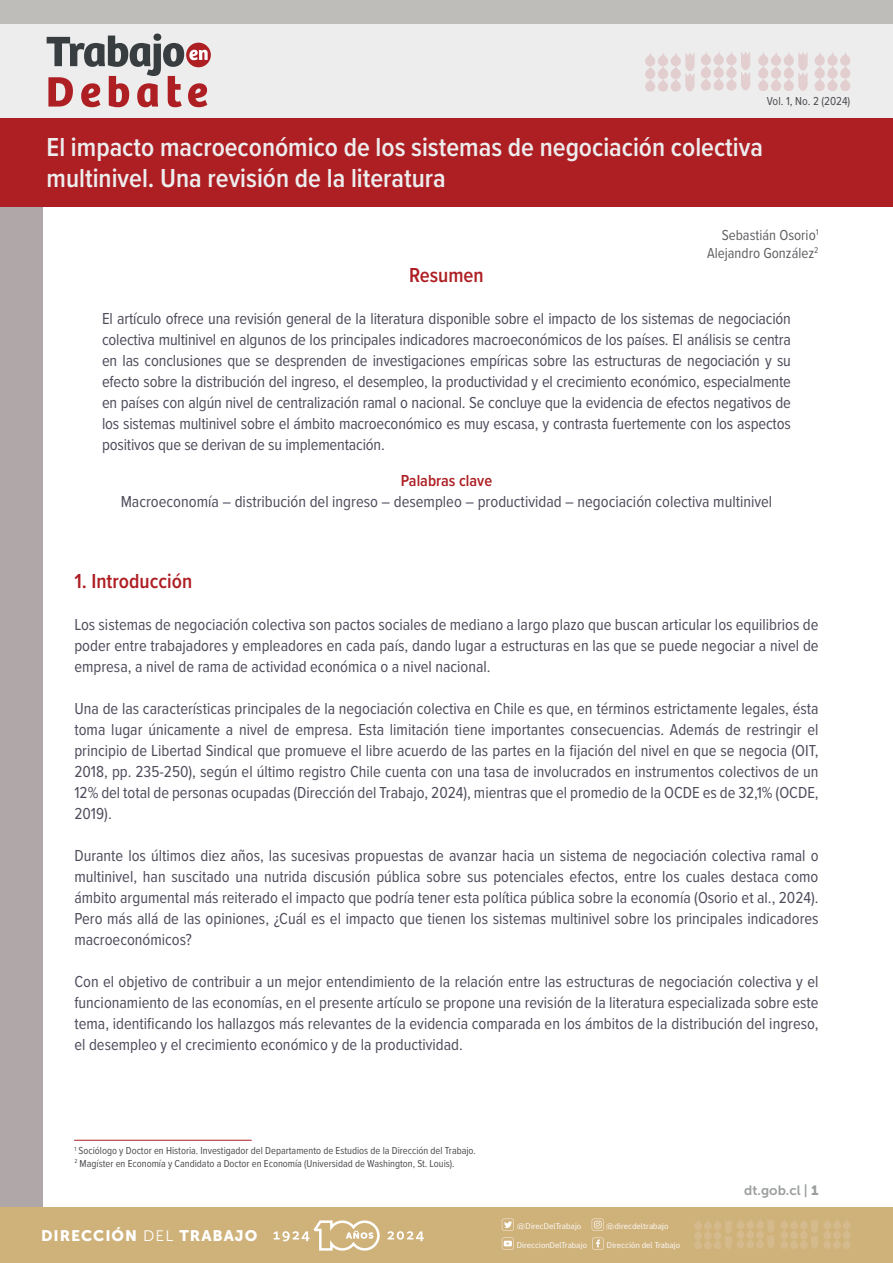
<style>
.page{position:relative;width:893px;height:1263px;background:#fff}
.page>*{position:absolute;margin:0;border:0;box-sizing:border-box;transform-origin:0 0}
.t1{font:600 27px/31.5px "Proxima Nova Cond";color:#ededee}
.t2{font:600 21px "Proxima Nova Cond";color:#ae1f24}
.t3{font:16.5px/21px "Proxima Nova Cond";color:#4e4d5c;text-align:justify}
.t4{font:600 16.5px "Proxima Nova Cond";color:#ae1f24}
.t5{font:15.15px "Museo Sans 900";letter-spacing:.065em;color:#fff}
.t6{font:15px/18px "Proxima Nova Cond";color:#4c4c50;text-align:right}
.t7{font:13.5px "Museo Sans 700";color:#909493}
.t8{font:12px "Proxima Nova Cond";color:#4c4c50}
.t9{font:10.5px/12.6px "Proxima Nova Cond";color:#4c4c50}
.t10{font:8.55px "gob CL";color:#fff}
.s1{font-family:"Museo Sans 300"}
.s2{font-family:"Museo Sans 900"}
</style>
<div class="page">
<div style="left:0;top:207px;width:42px;height:1056px;background:#b0a7a9"></div>
<div style="left:0;top:118px;width:893px;height:89px;background:#ae1f24"></div>
<div style="left:0;top:0;width:893px;height:26px;background:#bfbdba"></div>
<div style="left:0;top:25px;width:893px;height:93px;background:#ededee"></div>
<svg style="left:645px;top:53px;width:50px;height:39px"></svg>
<svg style="left:701px;top:52px;width:49px;height:39px"></svg>
<svg style="left:758px;top:52px;width:50px;height:39px"></svg>
<svg style="left:814px;top:52px;width:36px;height:39px"></svg>
<svg style="left:186px;top:43px;width:25px;height:24px"></svg>
<svg style="left:47px;top:34px;width:161px;height:73px"></svg>
<div style="left:0;top:1207px;width:893px;height:56px;background:#cfb17a"></div>
<svg style="left:387px;top:1231px;width:37px;height:10px"></svg>
<svg style="left:273px;top:1220px;width:107px;height:30px"></svg>
<svg style="left:592px;top:1219px;width:12px;height:11px"></svg>
<svg style="left:502px;top:1219px;width:12px;height:12px"></svg>
<svg style="left:502px;top:1237px;width:12px;height:12px"></svg>
<svg style="left:592px;top:1237px;width:12px;height:12px"></svg>
<svg style="left:694px;top:1219px;width:80px;height:30px"></svg>
<svg style="left:780px;top:1220px;width:71px;height:29px"></svg>
<hr style="left:74px;top:1140px;width:177px;height:1px;background:#ae1f24">
<p class="t8" style="left:767px;top:92px;width:85px">Vol. 1, No. 2 (2024)</p>
<h1 class="t1" style="left:47px;top:130px;width:718px">El impacto macroeconómico de los sistemas de negociación colectiva multinivel. Una revisión de la literatura</h1>
<p class="t6" style="left:707px;top:225px;width:113px">Sebastián Osorio<sup>1<br></sup>Alejandro González<sup>2</sup></p>
<p class="t2" style="left:409px;top:259px;width:76px">Resumen</p>
<p class="t3" style="left:102px;top:307px;width:690px">El artículo ofrece una revisión general de la literatura disponible sobre el impacto de los sistemas de negociación colectiva multinivel en algunos de los principales indicadores macroeconómicos de los países. El análisis se centra en las conclusiones que se desprenden de investigaciones empíricas sobre las estructuras de negociación y su efecto sobre la distribución del ingreso, el desempleo, la productividad y el crecimiento económico, especialmente en países con algún nivel de centralización ramal o nacional. Se concluye que la evidencia de efectos negativos de los sistemas multinivel sobre el ámbito macroeconómico es muy escasa, y contrasta fuertemente con los aspectos positivos que se derivan de su implementación.</p>
<p class="t4" style="left:401px;top:468px;width:93px">Palabras clave</p>
<p class="t3" style="left:121px;top:490px;width:653px">Macroeconomía – distribución del ingreso – desempleo – productividad – negociación colectiva multinivel</p>
<p class="t2" style="left:74px;top:566px;width:119px">1. Introducción</p>
<p class="t3" style="left:74px;top:613px;width:746px">Los sistemas de negociación colectiva son pactos sociales de mediano a largo plazo que buscan articular los equilibrios de poder entre trabajadores y empleadores en cada país, dando lugar a estructuras en las que se puede negociar a nivel de empresa, a nivel de rama de actividad económica o a nivel nacional.</p>
<p class="t3" style="left:74px;top:697px;width:746px">Una de las características principales de la negociación colectiva en Chile es que, en términos estrictamente legales, ésta toma lugar únicamente a nivel de empresa. Esta limitación tiene importantes consecuencias. Además de restringir el principio de Libertad Sindical que promueve el libre acuerdo de las partes en la fijación del nivel en que se negocia (OIT, 2018, pp. 235-250), según el último registro Chile cuenta con una tasa de involucrados en instrumentos colectivos de un 12% del total de personas ocupadas (Dirección del Trabajo, 2024), mientras que el promedio de la OCDE es de 32,1% (OCDE, 2019).</p>
<p class="t3" style="left:74px;top:844px;width:746px">Durante los últimos diez años, las sucesivas propuestas de avanzar hacia un sistema de negociación colectiva ramal o multinivel, han suscitado una nutrida discusión pública sobre sus potenciales efectos, entre los cuales destaca como ámbito argumental más reiterado el impacto que podría tener esta política pública sobre la economía (Osorio et al., 2024).<br>Pero más allá de las opiniones, ¿Cuál es el impacto que tienen los sistemas multinivel sobre los principales indicadores macroeconómicos?</p>
<p class="t3" style="left:74px;top:970px;width:746px">Con el objetivo de contribuir a un mejor entendimiento de la relación entre las estructuras de negociación colectiva y el funcionamiento de las economías, en el presente artículo se propone una revisión de la literatura especializada sobre este tema, identificando los hallazgos más relevantes de la evidencia comparada en los ámbitos de la distribución del ingreso, el desempleo y el crecimiento económico y de la productividad.</p>
<p class="t9" style="left:74px;top:1144px;width:403px"><sup>1</sup> Sociólogo y Doctor en Historia. Investigador del Departamento de Estudios de la Dirección del Trabajo.<br><sup>2</sup> Magíster en Economía y Candidato a Doctor en Economía (Universidad de Washington, St. Louis).</p>
<p class="t5" style="left:41px;top:1227px;width:218px">DIRECCIÓN <span class="s1">DEL</span> TRABAJO</p>
<p class="t10" style="left:517px;top:1220px;width:66px">@DirecDelTrabajo</p>
<p class="t10" style="left:606px;top:1220px;width:64px">@direcdeltrabajo</p>
<p class="t10" style="left:517px;top:1239px;width:72px">DireccionDelTrabajo</p>
<p class="t10" style="left:607px;top:1239px;width:75px">Dirección del Trabajo</p>
<p class="t7" style="left:744px;top:1182px;width:76px">dt.gob.cl | <span class="s2">1</span></p>
</div>
